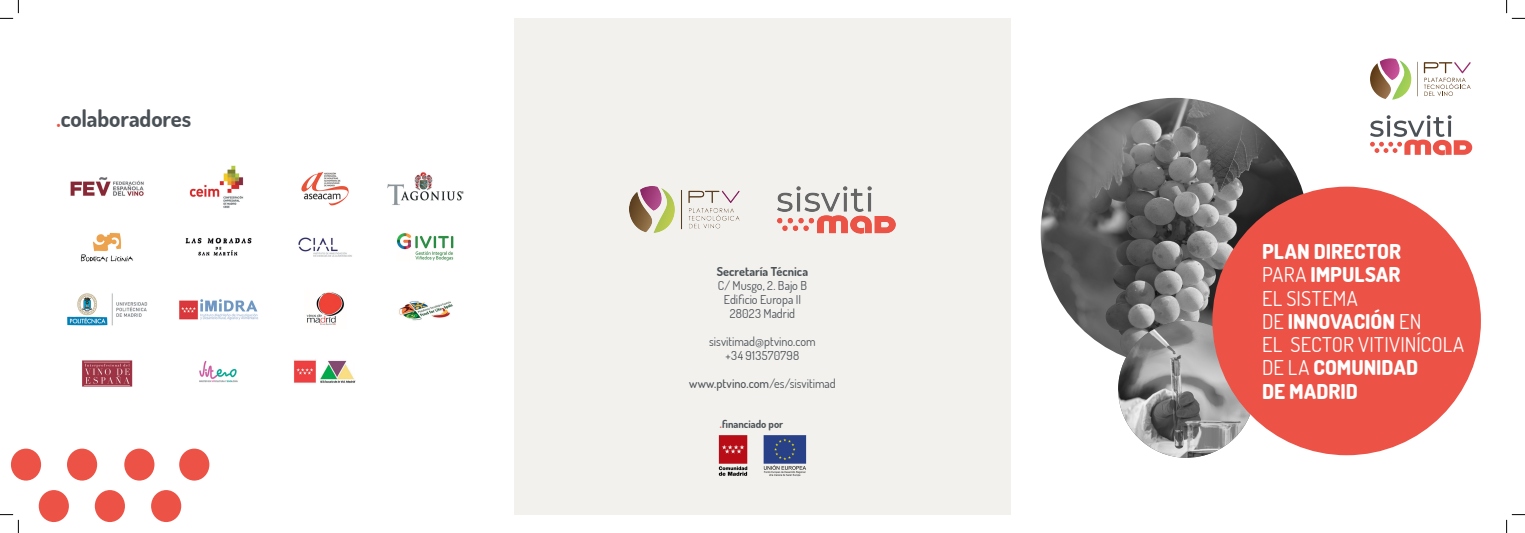
<style>
.page{position:relative;width:1525px;height:533px;background:#fff}
.page>*{position:absolute;margin:0;border:0;box-sizing:border-box;transform-origin:0 0}
.t1{font:700 22.75px "Dosis";letter-spacing:-.005em;color:#4a5156}
.t2{font:800 20.47px/23.3px "Dosis";color:#fff}
.t3{font:12.25px/14px "Dosis";color:#4b5156;text-align:center}
.t4{font:500 12.25px "Dosis";color:#4b5156}
.t5{font:700 12.25px "Dosis";color:#4b5156}
.t6{font:700 10.5px "Dosis";color:#4b5156}
.s1{color:#eb5445}
.s2{font-weight:400}
.s3{color:#ec5246}
</style>
<div class="page">
<div style="left:514px;top:18px;width:497px;height:496px;background:#f2f1ee"></div>
<img style="left:630px;top:187px;width:265px;height:47px">
<div style="left:39px;top:490px;width:30px;height:32px;background:#ec5246;border-radius:50%"></div>
<div style="left:11px;top:448px;width:30px;height:32px;background:#ec5246;border-radius:50%"></div>
<div style="left:67px;top:448px;width:30px;height:32px;background:#ec5246;border-radius:50%"></div>
<div style="left:124px;top:448px;width:30px;height:32px;background:#ec5246;border-radius:50%"></div>
<div style="left:179px;top:448px;width:30px;height:32px;background:#ec5246;border-radius:50%"></div>
<div style="left:95px;top:490px;width:30px;height:32px;background:#ec5246;border-radius:50%"></div>
<div style="left:151px;top:490px;width:30px;height:32px;background:#ec5246;border-radius:50%"></div>
<img style="left:718px;top:435px;width:89px;height:41px">
<img style="left:1041px;top:98px;width:268px;height:268px;border-radius:134px">
<img style="left:1118px;top:321px;width:137px;height:137px;border-radius:68px">
<div style="left:1212px;top:187px;width:269px;height:268px;background:#ec5246;border-radius:50%"></div>
<svg style="left:1417px;top:62px;width:1px;height:34px"></svg>
<svg style="left:1370px;top:58px;width:40px;height:42px"></svg>
<svg style="left:1424px;top:62px;width:47px;height:34px"></svg>
<svg style="left:1370px;top:115px;width:102px;height:40px"></svg>
<img style="left:67px;top:165px;width:397px;height:222px">
<svg style="left:0;top:0;width:19px;height:19px"></svg>
<svg style="left:0;top:514px;width:19px;height:19px"></svg>
<svg style="left:1506px;top:0;width:19px;height:19px"></svg>
<svg style="left:1506px;top:514px;width:19px;height:19px"></svg>
<p class="t1" style="left:56px;top:103px;width:137px"><span class="s1">.</span>colaboradores</p>
<p class="t5" style="left:717px;top:262px;width:93px">Secretaría Técnica</p>
<p class="t3" style="left:718px;top:277px;width:91px">C/ Musgo, 2. Bajo B<br>Edificio Europa II<br>28023 Madrid</p>
<p class="t3" style="left:709px;top:333px;width:108px">sisvitimad@ptvino.com +34 913570798</p>
<p class="t4" style="left:689px;top:374px;width:148px">www.ptvino.com<span class="s2">/es/sisvitimad</span></p>
<p class="t6" style="left:720px;top:417px;width:65px"><span class="s3">.</span>financiado por</p>
<p class="t2" style="left:1262px;top:239px;width:204px">PLAN DIRECTOR<br><span class="s2">PARA</span> IMPULSAR<br><span class="s2">EL SISTEMA<br>DE</span> INNOVACIÓN <span class="s2">EN<br>EL SECTOR VITIVINÍCOLA<br>DE LA</span> COMUNIDAD<br>DE MADRID</p>
</div>
